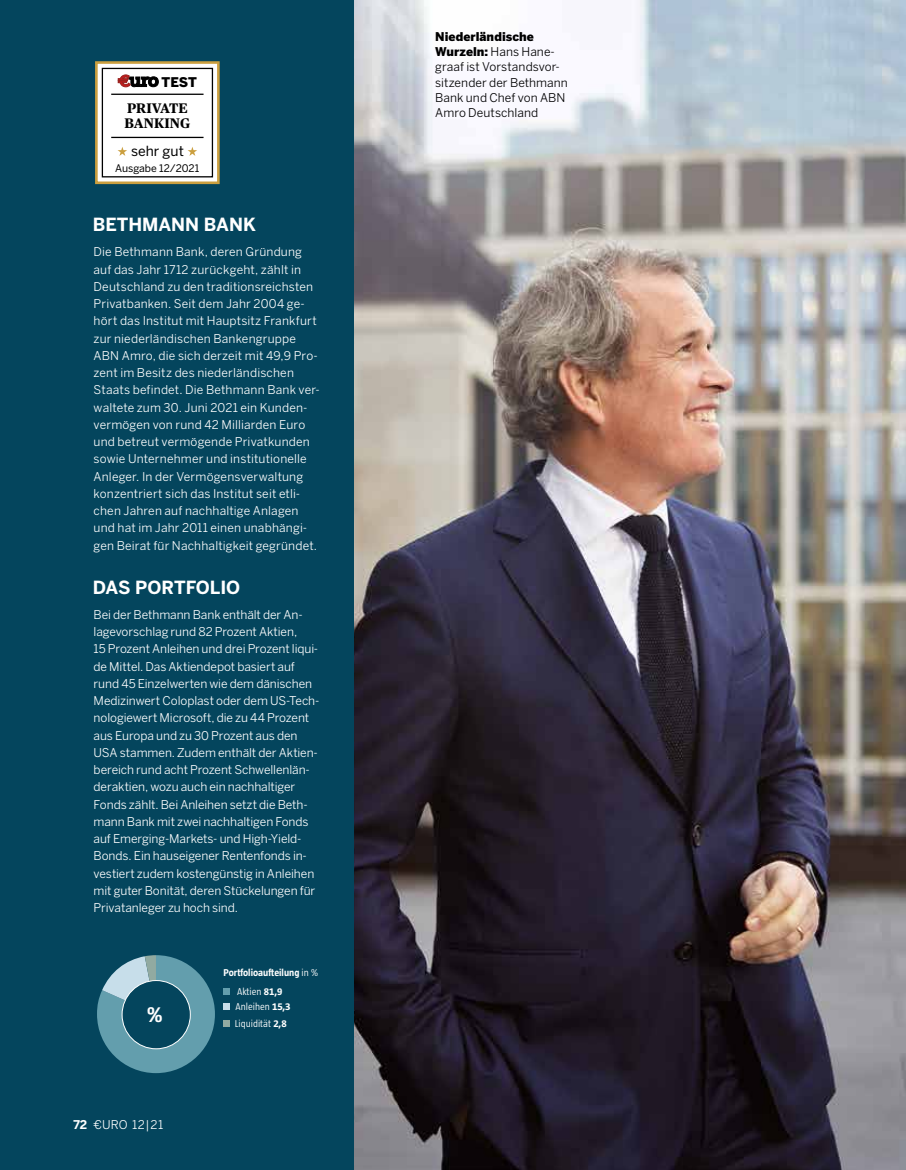
<style>
.page{position:relative;width:906px;height:1170px;background:#fff}
.page>*{position:absolute;margin:0;border:0;box-sizing:border-box;transform-origin:0 0}
.t1{font:700 21.75px "Taz LT7";color:#fff}
.t2{font:700 18px "Benton Sans";letter-spacing:-.005em;color:#fff}
.t3{font:700 13.8px/15.6px "Publico Text";color:#000}
.t4{font:13.8px "Benton Sans";color:#000}
.t5{font:900 13.35px "Benton Sans";color:#000}
.t6{font:12px/17.2px "Benton Sans";color:#fff}
.t7{font:12px/15px "Benton Sans";letter-spacing:.005em;color:#000}
.t8{font:10.35px "Benton Sans";letter-spacing:-.005em;color:#000}
.t9{font:300 10.2px/15.6px "Taz LT4";color:#fff}
.t10{font:700 10.2px "Taz";color:#fff}
.s1{font-weight:700}
.s2{font-family:"Taz LT4";font-weight:300}
.s3{font-family:"Taz LT7";font-weight:700}
.s4{font-weight:900}
</style>
<div class="page">
<img style="left:353px;top:0;width:553px;height:1169px">
<div style="left:0;top:0;width:353px;height:1169px;background:#04455d"></div>
<div style="left:96px;top:62px;width:122px;height:121px;background:linear-gradient(to right,#fff,#fff)"></div>
<div style="left:95px;top:61px;width:125px;height:123px;border:3px solid #cb9f3f"></div>
<div style="left:102px;top:68px;width:110px;height:109px;background:#fff"></div>
<div style="left:102px;top:68px;width:111px;height:109px;border:1px solid #000"></div>
<svg style="left:188px;top:147px;width:9px;height:9px"></svg>
<svg style="left:118px;top:147px;width:9px;height:9px"></svg>
<hr style="left:111px;top:94px;width:92px;height:1px;background:#000">
<hr style="left:111px;top:137px;width:92px;height:1px;background:#000">
<svg style="left:118px;top:75px;width:40px;height:12px"></svg>
<svg style="left:97px;top:955px;width:118px;height:117px"></svg>
<div style="left:122px;top:980px;width:68px;height:68px;background:#04455d;border-radius:50%"></div>
<div style="left:122px;top:980px;width:69px;height:69px;border:1px solid #fff;border-radius:50%"></div>
<svg style="left:223px;top:988px;width:6px;height:6px"></svg>
<svg style="left:223px;top:1003px;width:6px;height:6px"></svg>
<svg style="left:223px;top:1020px;width:6px;height:6px"></svg>
<p class="t5" style="left:162px;top:74px;width:37px">TEST</p>
<p class="t3" style="left:125px;top:99px;width:67px">PRIVATE<br>BANKING</p>
<p class="t4" style="left:131px;top:143px;width:54px">sehr gut</p>
<p class="t8" style="left:115px;top:162px;width:86px">Ausgabe 12/2021</p>
<h2 class="t2" style="left:93px;top:214px;width:165px">BETHMANN BANK</h2>
<p class="t6" style="left:94px;top:244px;width:227px">Die Bethmann Bank, deren Gründung auf das Jahr 1712 zurückgeht, zählt in Deutschland zu den traditionsreichsten Privatbanken. Seit dem Jahr 2004 ge&shy;hört das Institut mit Hauptsitz Frankfurt zur niederländischen Bankengruppe ABN Amro, die sich derzeit mit 49,9 Pro&shy;zent im Besitz des niederländischen Staats befindet. Die Bethmann Bank ver&shy;waltete zum 30. Juni 2021 ein Kunden&shy;vermögen von rund 42 Milliarden Euro und betreut vermögende Privatkunden sowie Unternehmer und institutionelle Anleger. In der Vermögensverwaltung konzentriert sich das Institut seit etli&shy;chen Jahren auf nachhaltige Anlagen und hat im Jahr 2011 einen unabhängi&shy;gen Beirat für Nachhaltigkeit gegründet.</p>
<h2 class="t2" style="left:93px;top:577px;width:149px">DAS PORTFOLIO</h2>
<p class="t6" style="left:94px;top:606px;width:227px">Bei der Bethmann Bank enthält der An&shy;lagevorschlag rund 82 Prozent Aktien,<br>15 Prozent Anleihen und drei Prozent liqui&shy;de Mittel. Das Aktiendepot basiert auf rund 45 Einzelwerten wie dem dänischen Medizinwert Coloplast oder dem US-Tech&shy;nologiewert Microsoft, die zu 44 Prozent aus Europa und zu 30 Prozent aus den USA stammen. Zudem enthält der Aktien&shy;bereich rund acht Prozent Schwellenlän&shy;deraktien, wozu auch ein nachhaltiger Fonds zählt. Bei Anleihen setzt die Beth&shy;mann Bank mit zwei nachhaltigen Fonds auf Emerging-Markets- und High-Yield-Bonds. Ein hauseigener Rentenfonds in&shy;vestiert zudem kostengünstig in Anleihen mit guter Bonität, deren Stückelungen für Privatanleger zu hoch sind.</p>
<h1 class="t1" style="left:147px;top:1002px;width:17px">%</h1>
<p class="t6" style="left:73px;top:1115px;width:91px"><span class="s1">72</span> €URO 12|21</p>
<p class="t10" style="left:223px;top:967px;width:96px">Portfolioaufteilung <span class="s2">in %</span></p>
<p class="t9" style="left:235px;top:983px;width:57px">Aktien <span class="s3">81,9<br></span>Anleihen <span class="s3">15,3</span></p>
<p class="t9" style="left:235px;top:1015px;width:53px">Liquidität <span class="s3">2,8</span></p>
<p class="t7" style="left:435px;top:30px;width:134px"><span class="s4">Niederländische<br>Wurzeln:</span> Hans Hane&shy;graaf ist Vorstandsvor&shy;sitzender der Bethmann<br>Bank und Chef von ABN<br>Amro Deutschland</p>
</div>
